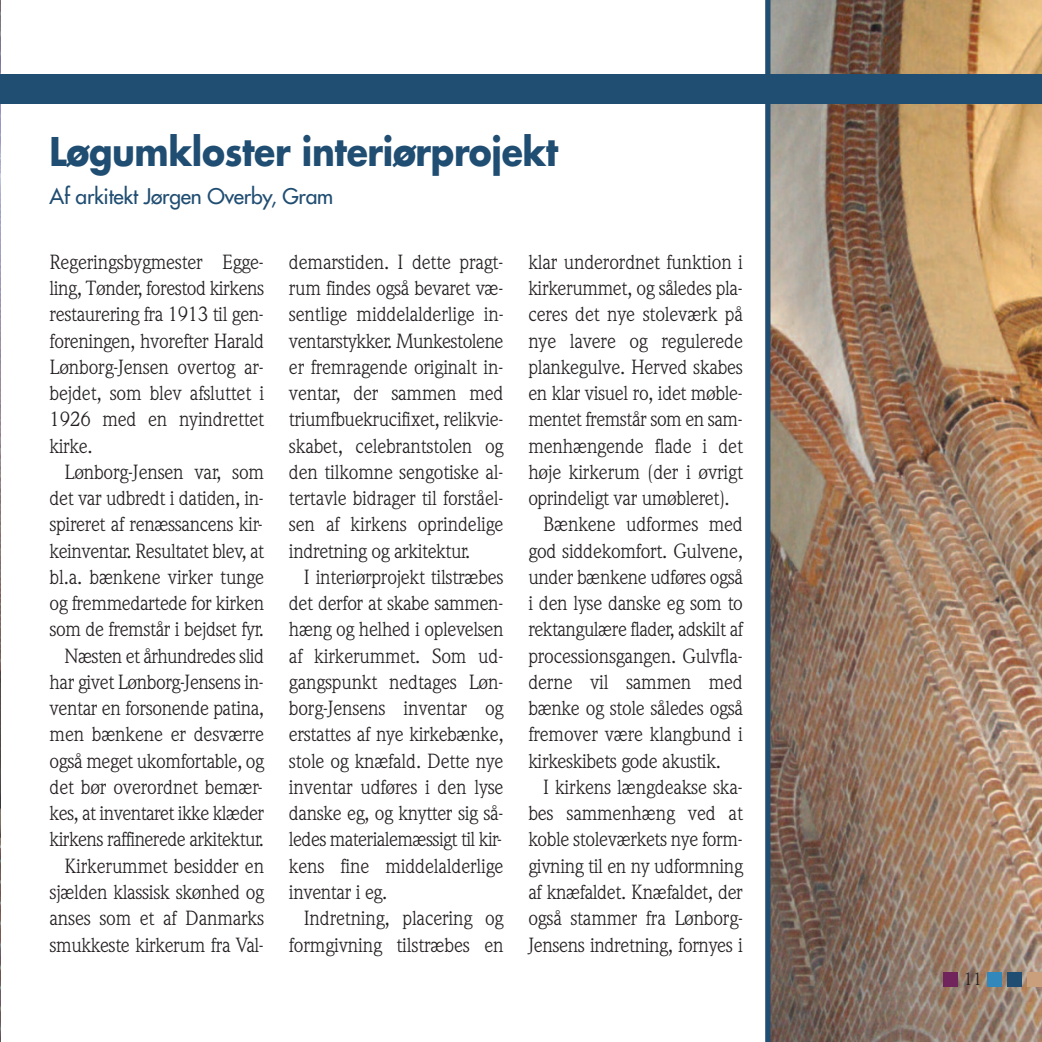
<style>
.page{position:relative;width:1042px;height:1042px;background:#fff}
.page>*{position:absolute;margin:0;border:0;box-sizing:border-box;transform-origin:0 0}
.t1{font:700 38.5px "Futura";letter-spacing:-.01em;color:#204d72;scale:.9 1}
.t2{font:21px "Futura";letter-spacing:-.01em;color:#204d72}
.t3{font:20.12px/26.2px "Weidemann";letter-spacing:-.015em;color:#231f20;text-align:justify}
.t4{font:17.5px "Weidemann";color:#231f20}
</style>
<div class="page">
<img style="left:770px;top:0;width:272px;height:1042px">
<div style="left:765px;top:0;width:5px;height:1042px;background:#204d72"></div>
<img style="left:0;top:0;width:1px;height:1042px">
<div style="left:943px;top:972px;width:14px;height:15px;background:#71245c"></div>
<div style="left:987px;top:972px;width:15px;height:15px;background:#3287bb"></div>
<div style="left:1007px;top:972px;width:15px;height:15px;background:#204d72"></div>
<div style="left:1027px;top:972px;width:15px;height:15px;background:#c9a07b"></div>
<div style="left:0;top:74px;width:1042px;height:30px;background:#204d72"></div>
<h1 class="t1" style="left:50px;top:134px;width:567px">Løgumkloster interiørprojekt</h1>
<p class="t2" style="left:50px;top:186px;width:285px">Af arkitekt Jørgen Overby, Gram</p>
<p class="t3" style="left:50px;top:251px;width:216px">Regeringsbygmester Egge&shy;ling, Tønder, forestod kirkens restaurering fra 1913 til gen&shy;foreningen, hvorefter Harald Lønborg-Jensen overtog ar&shy;bejdet, som blev afsluttet i 1926 med en nyindrettet kirke.</p>
<p class="t3" style="left:50px;top:461px;width:216px;text-align:right">Lønborg-Jensen var, som det var udbredt i datiden, in&shy;spireret af renæssancens kir&shy;keinventar. Resultatet blev, at bl.a. bænkene virker tunge og fremmedartede for kirken som de fremstår i bejdset fyr.<br>Næsten et århundredes slid har givet Lønborg-Jensens in&shy;ventar en forsonende patina, men bænkene er desværre også meget ukomfortable, og det bør overordnet bemær&shy;kes, at inventaret ikke klæder kirkens raffinerede arkitektur.<br>Kirkerummet besidder en sjælden klassisk skønhed og anses som et af Danmarks smukkeste kirkerum fra Val-</p>
<p class="t3" style="left:289px;top:251px;width:216px">demarstiden. I dette pragt&shy;rum findes også bevaret væ&shy;sentlige middelalderlige in&shy;ventarstykker. Munkestolene er fremragende originalt in&shy;ventar, der sammen med triumfbuekrucifixet, relikvie&shy;skabet, celebrantstolen og den tilkomne sengotiske al&shy;tertavle bidrager til forståel&shy;sen af kirkens oprindelige indretning og arkitektur.</p>
<p class="t3" style="left:289px;top:566px;width:216px;text-indent:15px">I interiørprojekt tilstræbes det derfor at skabe sammen&shy;hæng og helhed i oplevelsen af kirkerummet. Som ud&shy;gangspunkt nedtages Løn&shy;borg-Jensens inventar og erstattes af nye kirkebænke, stole og knæfald. Dette nye inventar udføres i den lyse danske eg, og knytter sig så&shy;ledes materialemæssigt til kir&shy;kens fine middelalderlige inventar i eg.</p>
<p class="t3" style="left:289px;top:907px;width:216px;text-align:right">Indretning, placering og formgivning tilstræbes en</p>
<p class="t3" style="left:528px;top:251px;width:216px">klar underordnet funktion i</p>
<p class="t3" style="left:528px;top:277px;width:216px">kirkerummet, og således pla-</p>
<p class="t3" style="left:528px;top:303px;width:216px">ceres det nye stoleværk på</p>
<p class="t3" style="left:528px;top:329px;width:216px">nye lavere og regulerede</p>
<p class="t3" style="left:528px;top:356px;width:216px">plankegulve. Herved skabes</p>
<p class="t3" style="left:528px;top:382px;width:216px">en klar visuel ro, idet møble-</p>
<p class="t3" style="left:528px;top:408px;width:216px">mentet fremstår som en sam-</p>
<p class="t3" style="left:528px;top:434px;width:216px">menhængende flade i det</p>
<p class="t3" style="left:528px;top:461px;width:216px">høje kirkerum (der i øvrigt</p>
<p class="t3" style="left:528px;top:487px;width:203px">oprindeligt var umøbleret).</p>
<p class="t3" style="left:543px;top:513px;width:201px">Bænkene udformes med</p>
<p class="t3" style="left:528px;top:539px;width:216px">god siddekomfort. Gulvene,</p>
<p class="t3" style="left:528px;top:566px;width:216px">under bænkene udføres også</p>
<p class="t3" style="left:528px;top:592px;width:216px">i den lyse danske eg som to</p>
<p class="t3" style="left:528px;top:618px;width:216px">rektangulære flader, adskilt af</p>
<p class="t3" style="left:528px;top:644px;width:216px">processionsgangen. Gulvfla-</p>
<p class="t3" style="left:528px;top:671px;width:216px">derne vil sammen med</p>
<p class="t3" style="left:528px;top:697px;width:216px">bænke og stole således også</p>
<p class="t3" style="left:528px;top:723px;width:216px">fremover være klangbund i</p>
<p class="t3" style="left:528px;top:749px;width:194px">kirkeskibets gode akustik.</p>
<p class="t3" style="left:543px;top:776px;width:201px">I kirkens længdeakse ska-</p>
<p class="t3" style="left:528px;top:802px;width:216px">bes sammenhæng ved at</p>
<p class="t3" style="left:528px;top:828px;width:216px">koble stoleværkets nye form-</p>
<p class="t3" style="left:528px;top:854px;width:216px">givning til en ny udformning</p>
<p class="t3" style="left:528px;top:881px;width:216px">af knæfaldet. Knæfaldet, der</p>
<p class="t3" style="left:528px;top:907px;width:216px">også stammer fra Lønborg-</p>
<p class="t3" style="left:528px;top:933px;width:216px">Jensens indretning, fornyes i</p>
<p class="t4" style="left:964px;top:972px;width:20px">11</p>
</div>
